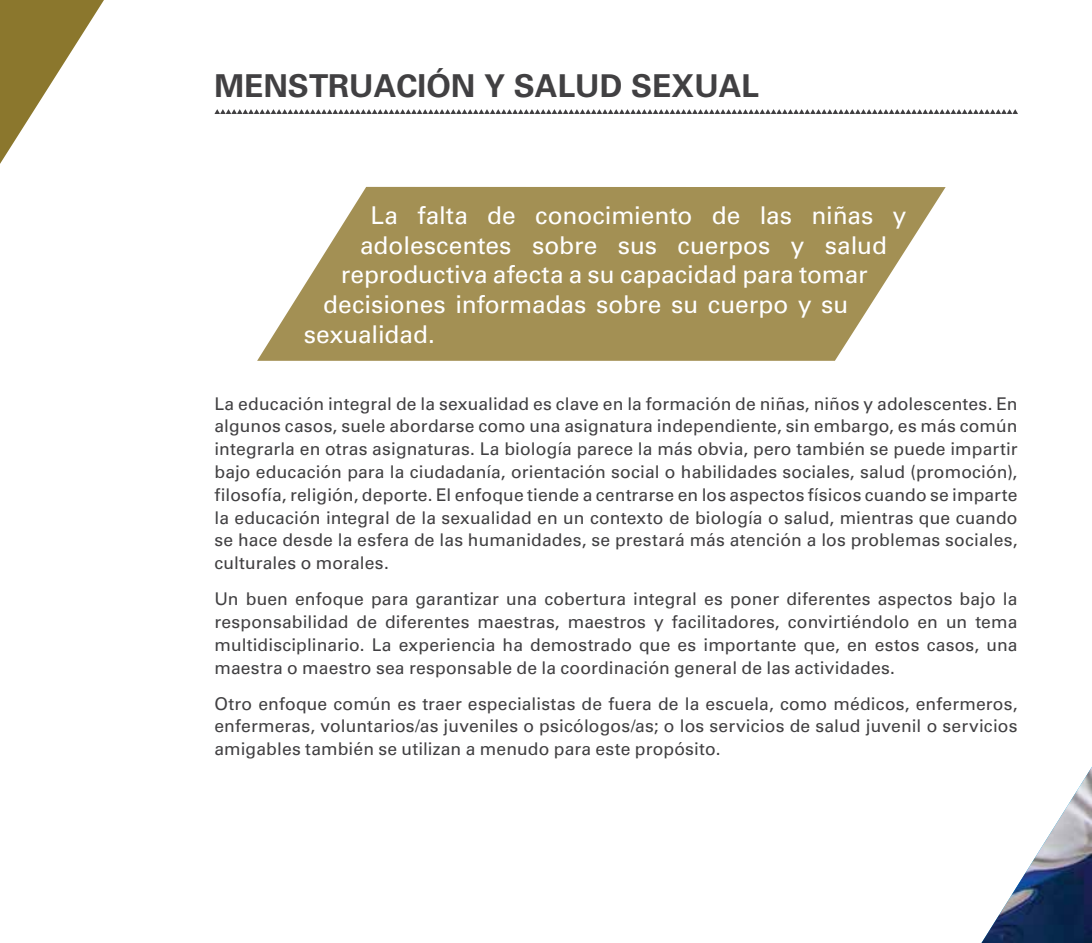
<style>
.page{position:relative;width:1092px;height:943px;background:#fff}
.page>*{position:absolute;margin:0;border:0;box-sizing:border-box;transform-origin:0 0}
.t1{font:700 31.5px "Univers LT Std";color:#414042}
.t2{font:24.5px "Univers LT Std";color:#fff}
.t3{font:17.5px/22.8px "Univers LT Std";letter-spacing:.01em;color:#414042;text-align:justify}
</style>
<div class="page">
<svg style="left:0;top:0;width:104px;height:164px"></svg>
<svg style="left:214px;top:109px;width:803px;height:5px"></svg>
<svg style="left:257px;top:187px;width:688px;height:174px;fill:#a39054"></svg>
<img style="left:981px;top:768px;width:110px;height:175px">
<h1 class="t1" style="left:214px;top:68px;width:546px">MENSTRUACIÓN Y SALUD SEXUAL</h1>
<h2 class="t2" style="left:370px;top:200px;width:537px">La falta de conocimiento de las niñas y</h2>
<h2 class="t2" style="left:360px;top:230px;width:528px">adolescentes sobre sus cuerpos y salud</h2>
<h2 class="t2" style="left:341px;top:260px;width:528px">reproductiva afecta a su capacidad para tomar</h2>
<h2 class="t2" style="left:323px;top:290px;width:527px">decisiones informadas sobre su cuerpo y su</h2>
<h2 class="t2" style="left:304px;top:319px;width:132px">sexualidad.</h2>
<p class="t3" style="left:214px;top:392px;width:804px">La educación integral de la sexualidad es clave en la formación de niñas, niños y adolescentes. En algunos casos, suele abordarse como una asignatura independiente, sin embargo, es más común integrarla en otras asignaturas. La biología parece la más obvia, pero también se puede impartir bajo educación para la ciudadanía, orientación social o habilidades sociales, salud (promoción), filosofía, religión, deporte. El enfoque tiende a centrarse en los aspectos físicos cuando se imparte la educación integral de la sexualidad en un contexto de biología o salud, mientras que cuando se hace desde la esfera de las humanidades, se prestará más atención a los problemas sociales, culturales o morales.</p>
<p class="t3" style="left:214px;top:587px;width:804px">Un buen enfoque para garantizar una cobertura integral es poner diferentes aspectos bajo la responsabilidad de diferentes maestras, maestros y facilitadores, convirtiéndolo en un tema multidisciplinario. La experiencia ha demostrado que es importante que, en estos casos, una maestra o maestro sea responsable de la coordinación general de las actividades.</p>
<p class="t3" style="left:214px;top:692px;width:804px">Otro enfoque común es traer especialistas de fuera de la escuela, como médicos, enfermeros, enfermeras, voluntarios/as juveniles o psicólogos/as; o los servicios de salud juvenil o servicios amigables también se utilizan a menudo para este propósito.</p>
</div>
